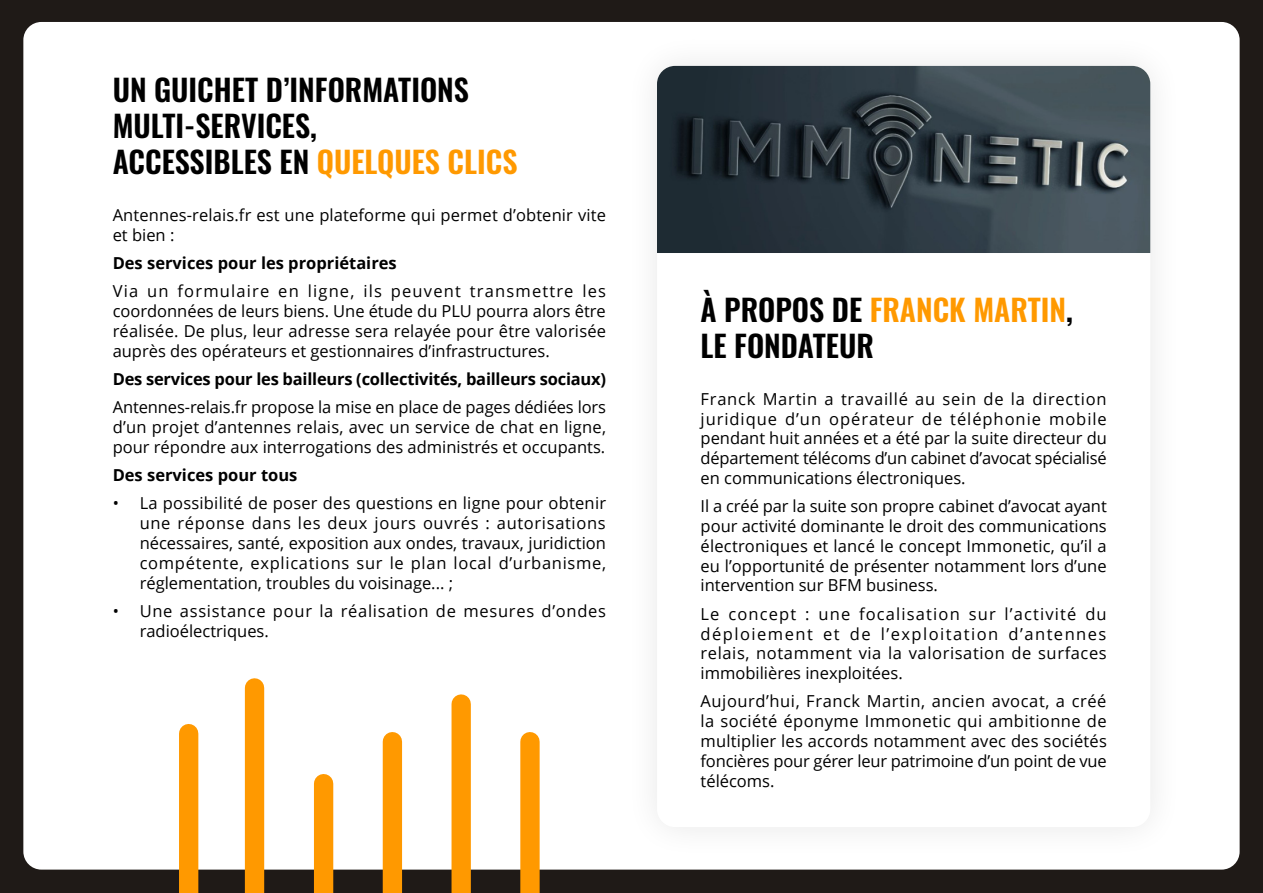
<style>
.page{position:relative;width:1263px;height:893px;background:#1f1a17}
.page>*{position:absolute;margin:0;border:0;box-sizing:border-box;transform-origin:0 0}
.Pages_-_Titre_1{font:600 30px/36px "Oswald";color:#000}
.Pages_-_Liste_à_puces{font:16.5px/19.8px "Open Sans";color:#000;text-align:justify}
.Pages_-_Liste_à_puces-2{font:700 16.5px "Open Sans";letter-spacing:-.015em;color:#000}
.Pages_-_Liste_à_puces-3{font:16.5px/19.8px "Open Sans";letter-spacing:.045em;color:#000}
.s1{color:#f90}
</style>
<div class="page">
<div style="left:23px;top:22px;width:1216px;height:848px;background:#fff;border-radius:18px"></div>
<img style="left:657px;top:66px;width:493px;height:187px">
<div style="left:520px;top:742px;width:20px;height:151px;background:#f90"></div>
<div style="left:451px;top:704px;width:20px;height:189px;background:#f90"></div>
<div style="left:245px;top:688px;width:19px;height:205px;background:#f90"></div>
<div style="left:179px;top:734px;width:19px;height:159px;background:#f90"></div>
<div style="left:383px;top:742px;width:19px;height:151px;background:#f90"></div>
<div style="left:314px;top:784px;width:19px;height:109px;background:#f90"></div>
<p class="Pages_-_Titre_1" style="left:113px;top:73px;width:406px">UN GUICHET D’INFORMATIONS<br>MULTI-SERVICES,<br>ACCESSIBLES EN <span class="s1">QUELQUES CLICS</span></p>
<p class="Pages_-_Liste_à_puces" style="left:113px;top:204px;width:495px">Antennes-relais.fr est une plateforme qui permet d’obtenir vite et bien :</p>
<p class="Pages_-_Liste_à_puces-2" style="left:113px;top:251px;width:286px">Des services pour les propriétaires</p>
<p class="Pages_-_Liste_à_puces" style="left:113px;top:281px;width:495px">Via un formulaire en ligne, ils peuvent transmettre les coordonnées de leurs biens. Une étude du PLU pourra alors être réalisée. De plus, leur adresse sera relayée pour être valorisée auprès des opérateurs et gestionnaires d’infrastructures.</p>
<p class="Pages_-_Liste_à_puces-2" style="left:113px;top:367px;width:495px">Des services pour les bailleurs (collectivités, bailleurs sociaux)</p>
<p class="Pages_-_Liste_à_puces" style="left:113px;top:397px;width:495px">Antennes-relais.fr propose la mise en place de pages dédiées lors d’un projet d’antennes relais, avec un service de chat en ligne, pour répondre aux interrogations des administrés et occupants.</p>
<p class="Pages_-_Liste_à_puces-2" style="left:113px;top:463px;width:186px">Des services pour tous</p>
<p class="Pages_-_Liste_à_puces" style="left:140px;top:493px;width:468px;text-indent:-27px">• La possibilité de poser des questions en ligne pour obtenir une réponse dans les deux jours ouvrés : autorisations nécessaires, santé, exposition aux ondes, travaux, juridiction compétente, explications sur le plan local d’urbanisme, réglementation, troubles du voisinage... ;</p>
<p class="Pages_-_Liste_à_puces-3" style="left:140px;top:601px;width:468px;text-indent:-27px">• Une assistance pour la réalisation de mesures d’ondes radioélectriques.</p>
<p class="Pages_-_Titre_1" style="left:701px;top:293px;width:374px">À PROPOS DE <span class="s1">FRANCK MARTIN</span>,<br>LE FONDATEUR</p>
<p class="Pages_-_Liste_à_puces" style="left:701px;top:388px;width:408px">Franck Martin a travaillé au sein de la direction juridique d’un opérateur de téléphonie mobile pendant huit années et a été par la suite directeur du département télécoms d’un cabinet d’avocat spécialisé en communications électroniques.</p>
<p class="Pages_-_Liste_à_puces" style="left:701px;top:496px;width:408px">Il a créé par la suite son propre cabinet d’avocat ayant pour activité dominante le droit des communications électroniques et lancé le concept Immonetic, qu’il a eu l’opportunité de présenter notamment lors d’une intervention sur BFM business.</p>
<p class="Pages_-_Liste_à_puces" style="left:701px;top:603px;width:408px">Le concept : une focalisation sur l’activité du déploiement et de l’exploitation d’antennes relais, notamment via la valorisation de surfaces immobilières inexploitées.</p>
<p class="Pages_-_Liste_à_puces" style="left:701px;top:691px;width:408px">Aujourd’hui, Franck Martin, ancien avocat, a créé la société éponyme Immonetic qui ambitionne de multiplier les accords notamment avec des sociétés foncières pour gérer leur patrimoine d’un point de vue télécoms.</p>
</div>
